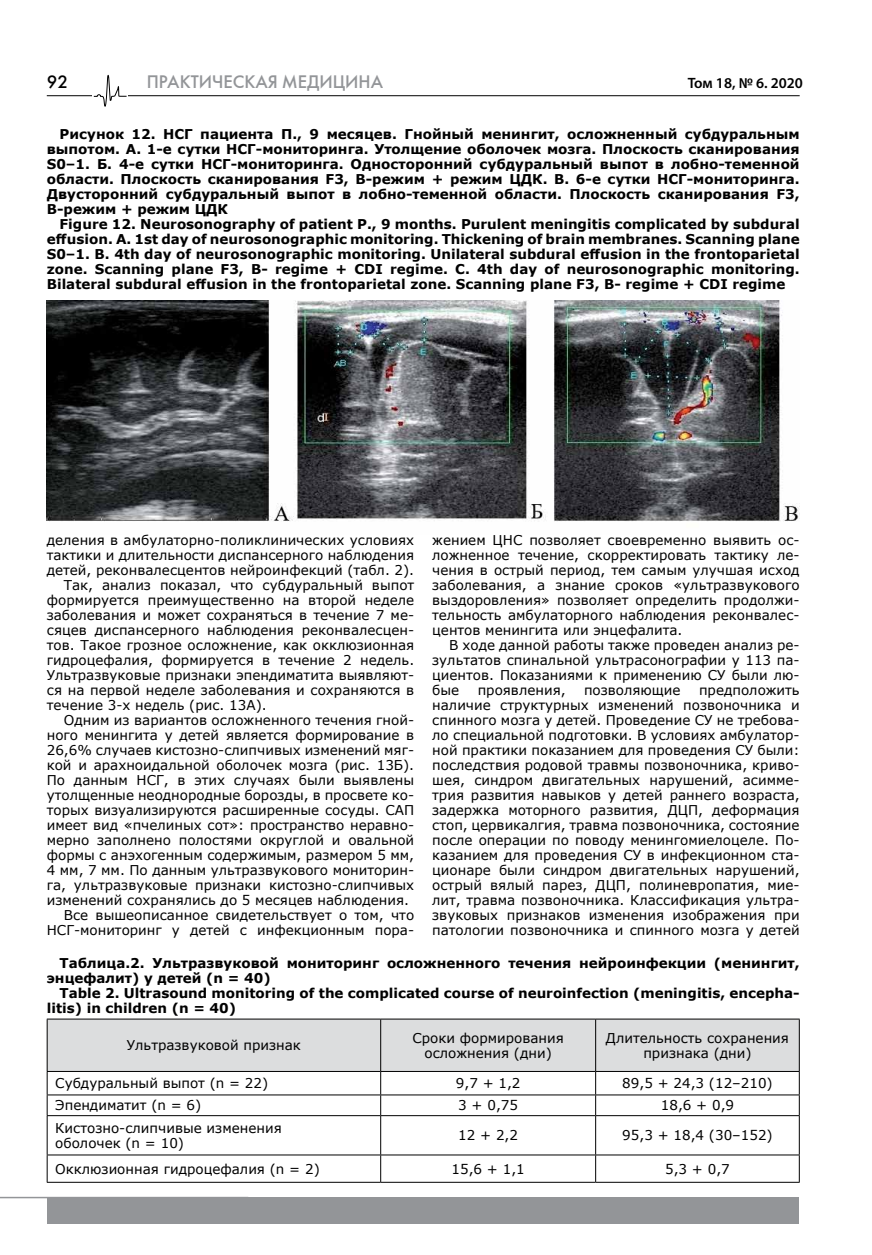
<style>
.page{position:relative;width:872px;height:1255px;background:#fff}
.page>*{position:absolute;margin:0;border:0;box-sizing:border-box;transform-origin:0 0}
.t1{font:18px "Futuris C";color:#939598}
.t2{font:18px "Futuris C";color:#000}
.t3{font:600 15px "Myriad Pro";color:#000}
.t4{font:13.5px/15px "Verdana";color:#000;text-align:justify}
.t5{font:700 13.5px/15px "Verdana";color:#000;text-align:justify}
</style>
<div class="page">
<hr style="left:0;top:1196px;width:248px;height:2px;background:#939598">
<hr style="left:47px;top:95px;width:752px;height:1px;background:#000">
<div style="left:93px;top:74px;width:35px;height:33px;background:#fff"></div>
<svg style="left:93px;top:74px;width:34px;height:33px"></svg>
<div style="left:47px;top:1196px;width:751px;height:27px;background:#939598"></div>
<img style="left:47px;top:300px;width:752px;height:222px">
<hr style="left:47px;top:1018px;width:334px;height:1px;background:#000">
<hr style="left:381px;top:1018px;width:214px;height:1px;background:#000">
<hr style="left:595px;top:1018px;width:204px;height:1px;background:#000">
<svg style="left:47px;top:1019px;width:753px;height:96px"></svg>
<hr style="left:47px;top:1115px;width:334px;height:1px;background:#000">
<hr style="left:47px;top:1115px;width:1px;height:39px;background:#000">
<hr style="left:381px;top:1115px;width:214px;height:1px;background:#000">
<hr style="left:380px;top:1115px;width:1px;height:39px;background:#000">
<hr style="left:595px;top:1115px;width:204px;height:1px;background:#000">
<hr style="left:595px;top:1115px;width:1px;height:39px;background:#000">
<hr style="left:799px;top:1115px;width:1px;height:39px;background:#000">
<hr style="left:47px;top:1154px;width:334px;height:1px;background:#000">
<svg style="left:47px;top:1155px;width:1px;height:26px"></svg>
<hr style="left:381px;top:1154px;width:214px;height:1px;background:#000">
<svg style="left:380px;top:1155px;width:1px;height:26px"></svg>
<hr style="left:595px;top:1154px;width:204px;height:1px;background:#000">
<svg style="left:595px;top:1155px;width:1px;height:26px"></svg>
<svg style="left:799px;top:1155px;width:1px;height:26px"></svg>
<hr style="left:47px;top:1181px;width:334px;height:1px;background:#000">
<hr style="left:381px;top:1181px;width:214px;height:1px;background:#000">
<hr style="left:595px;top:1181px;width:204px;height:1px;background:#000">
<h1 class="t2" style="left:47px;top:71px;width:23px">92</h1>
<h1 class="t1" style="left:147px;top:71px;width:238px">ПРАКТИЧЕСКАЯ МЕДИЦИНА</h1>
<p class="t3" style="left:687px;top:73px;width:117px">Том 18, № 6. 2020</p>
<p class="t5" style="left:47px;top:126px;width:754px;text-indent:13px">Рисунок 12. НСГ пациента П., 9 месяцев. Гнойный менингит, осложненный субдуральным выпотом. А. 1-е сутки НСГ-мониторинга. Утолщение оболочек мозга. Плоскость сканирования S0–1. Б. 4-е сутки НСГ-мониторинга. Односторонний субдуральный выпот в лобно-теменной области. Плоскость сканирования F3, В-режим + режим ЦДК. В. 6-е сутки НСГ-мониторинга.<br>Двусторонний субдуральный выпот в лобно-теменной области. Плоскость сканирования F3, В-режим + режим ЦДК</p>
<p class="t5" style="left:47px;top:216px;width:754px;text-indent:13px">Figure 12. Neurosonography of patient P., 9 months. Purulent meningitis complicated by subdural effusion. A. 1st day of neurosonographic monitoring. Thickening of brain membranes. Scanning plane S0–1. B. 4th day of neurosonographic monitoring. Unilateral subdural effusion in the frontoparietal zone. Scanning plane F3, В- regime + CDI regime. C. 4th day of neurosonographic monitoring.<br>Bilateral subdural effusion in the frontoparietal zone. Scanning plane F3, В- regime + CDI regime</p>
<p class="t4" style="left:47px;top:532px;width:369px">деления в амбулаторно-поликлинических условиях</p>
<p class="t4" style="left:47px;top:547px;width:369px">тактики и длительности диспансерного наблюдения</p>
<p class="t4" style="left:47px;top:562px;width:369px">детей, реконвалесцентов нейроинфекций (табл. 2).</p>
<p class="t4" style="left:64px;top:577px;width:352px">Так, анализ показал, что субдуральный выпот</p>
<p class="t4" style="left:47px;top:592px;width:369px">формируется преимущественно на второй неделе</p>
<p class="t4" style="left:47px;top:607px;width:369px">заболевания и может сохраняться в течение 7 ме-</p>
<p class="t4" style="left:47px;top:622px;width:369px">сяцев диспансерного наблюдения реконвалесцен-</p>
<p class="t4" style="left:47px;top:637px;width:369px">тов. Такое грозное осложнение, как окклюзионная</p>
<p class="t4" style="left:47px;top:652px;width:369px">гидроцефалия, формируется в течение 2 недель.</p>
<p class="t4" style="left:47px;top:667px;width:369px">Ультразвуковые признаки эпендиматита выявляют-</p>
<p class="t4" style="left:47px;top:682px;width:369px">ся на первой неделе заболевания и сохраняются в</p>
<p class="t4" style="left:47px;top:697px;width:221px">течение 3-х недель (рис. 13А).</p>
<p class="t4" style="left:64px;top:712px;width:352px">Одним из вариантов осложненного течения гной-</p>
<p class="t4" style="left:47px;top:727px;width:369px">ного менингита у детей является формирование в</p>
<p class="t4" style="left:47px;top:742px;width:369px">26,6% случаев кистозно-слипчивых изменений мяг-</p>
<p class="t4" style="left:47px;top:757px;width:369px">кой и арахноидальной оболочек мозга (рис. 13Б).</p>
<p class="t4" style="left:47px;top:772px;width:369px">По данным НСГ, в этих случаях были выявлены</p>
<p class="t4" style="left:47px;top:787px;width:369px">утолщенные неоднородные борозды, в просвете ко-</p>
<p class="t4" style="left:47px;top:802px;width:369px">торых визуализируются расширенные сосуды. САП</p>
<p class="t4" style="left:47px;top:817px;width:369px">имеет вид «пчелиных сот»: пространство неравно-</p>
<p class="t4" style="left:47px;top:832px;width:369px">мерно заполнено полостями округлой и овальной</p>
<p class="t4" style="left:47px;top:847px;width:369px">формы с анэхогенным содержимым, размером 5 мм,</p>
<p class="t4" style="left:47px;top:862px;width:369px">4 мм, 7 мм. По данным ультразвукового мониторин-</p>
<p class="t4" style="left:47px;top:877px;width:369px">га, ультразвуковые признаки кистозно-слипчивых</p>
<p class="t4" style="left:47px;top:892px;width:364px">изменений сохранялись до 5 месяцев наблюдения.</p>
<p class="t4" style="left:64px;top:907px;width:352px">Все вышеописанное свидетельствует о том, что</p>
<p class="t4" style="left:47px;top:922px;width:369px">НСГ-мониторинг у детей с инфекционным пора-</p>
<p class="t4" style="left:432px;top:532px;width:369px">жением ЦНС позволяет своевременно выявить ос&shy;ложненное течение, скорректировать тактику ле&shy;чения в острый период, тем самым улучшая исход заболевания, а знание сроков «ультразвукового выздоровления» позволяет определить продолжи&shy;тельность амбулаторного наблюдения реконвалес&shy;центов менингита или энцефалита.</p>
<p class="t4" style="left:432px;top:637px;width:369px;text-indent:17px">В ходе данной работы также проведен анализ ре&shy;зультатов спинальной ультрасонографии у 113 па&shy;циентов. Показаниями к применению СУ были лю&shy;бые</p>
<p class="t4" style="left:432px;top:682px;width:369px;text-indent:267px">предположить наличие структурных изменений позвоночника и спинного мозга у детей. Проведение СУ не требова&shy;ло специальной подготовки. В условиях амбулатор&shy;ной практики показанием для проведения СУ были: последствия родовой травмы позвоночника, криво&shy;шея, синдром двигательных нарушений, асимме&shy;трия развития навыков у детей раннего возраста, задержка моторного развития, ДЦП, деформация стоп, цервикалгия, травма позвоночника, состояние после операции по поводу менингомиелоцеле. По&shy;казанием для проведения СУ в инфекционном ста&shy;ционаре были синдром двигательных нарушений, острый вялый парез, ДЦП, полиневропатия, мие&shy;лит, травма позвоночника. Классификация ультра&shy;звуковых признаков изменения изображения при патологии позвоночника и спинного мозга у детей</p>
<p class="t5" style="left:47px;top:954px;width:754px;text-indent:13px">Таблица.2. Ультразвуковой мониторинг осложненного течения нейроинфекции (менингит, энцефалит) у детей (n = 40)</p>
<p class="t5" style="left:47px;top:984px;width:754px;text-indent:13px">Table 2. Ultrasound monitoring of the complicated course of neuroinfection (meningitis, encepha&shy;litis) in children (n = 40)</p>
<p class="t4" style="left:127px;top:1037px;width:175px">Ультразвуковой признак</p>
<p class="t4" style="left:412px;top:1030px;width:153px;text-align:center">Сроки формирования осложнения (дни)</p>
<p class="t4" style="left:606px;top:1030px;width:184px;text-align:center">Длительность сохранения признака (дни)</p>
<p class="t4" style="left:55px;top:1075px;width:214px">Субдуральный выпот (n = 22)</p>
<p class="t4" style="left:456px;top:1075px;width:66px">9,7 + 1,2</p>
<p class="t4" style="left:622px;top:1075px;width:152px">89,5 + 24,3 (12–210)</p>
<p class="t4" style="left:55px;top:1097px;width:147px">Эпендиматит (n = 6)</p>
<p class="t4" style="left:458px;top:1097px;width:61px">3 + 0,75</p>
<p class="t4" style="left:661px;top:1097px;width:75px">18,6 + 0,9</p>
<p class="t4" style="left:55px;top:1120px;width:228px">Кистозно-слипчивые изменения оболочек (n = 10)</p>
<p class="t4" style="left:458px;top:1127px;width:61px">12 + 2,2</p>
<p class="t4" style="left:622px;top:1127px;width:152px">95,3 + 18,4 (30–152)</p>
<p class="t4" style="left:55px;top:1161px;width:266px">Окклюзионная гидроцефалия (n = 2)</p>
<p class="t4" style="left:451px;top:1161px;width:75px">15,6 + 1,1</p>
<p class="t4" style="left:665px;top:1161px;width:66px">5,3 + 0,7</p>
<p class="t4" style="left:477px;top:682px;width:90px">проявления,</p>
<p class="t4" style="left:584px;top:682px;width:98px">позволяющие</p>
</div>
